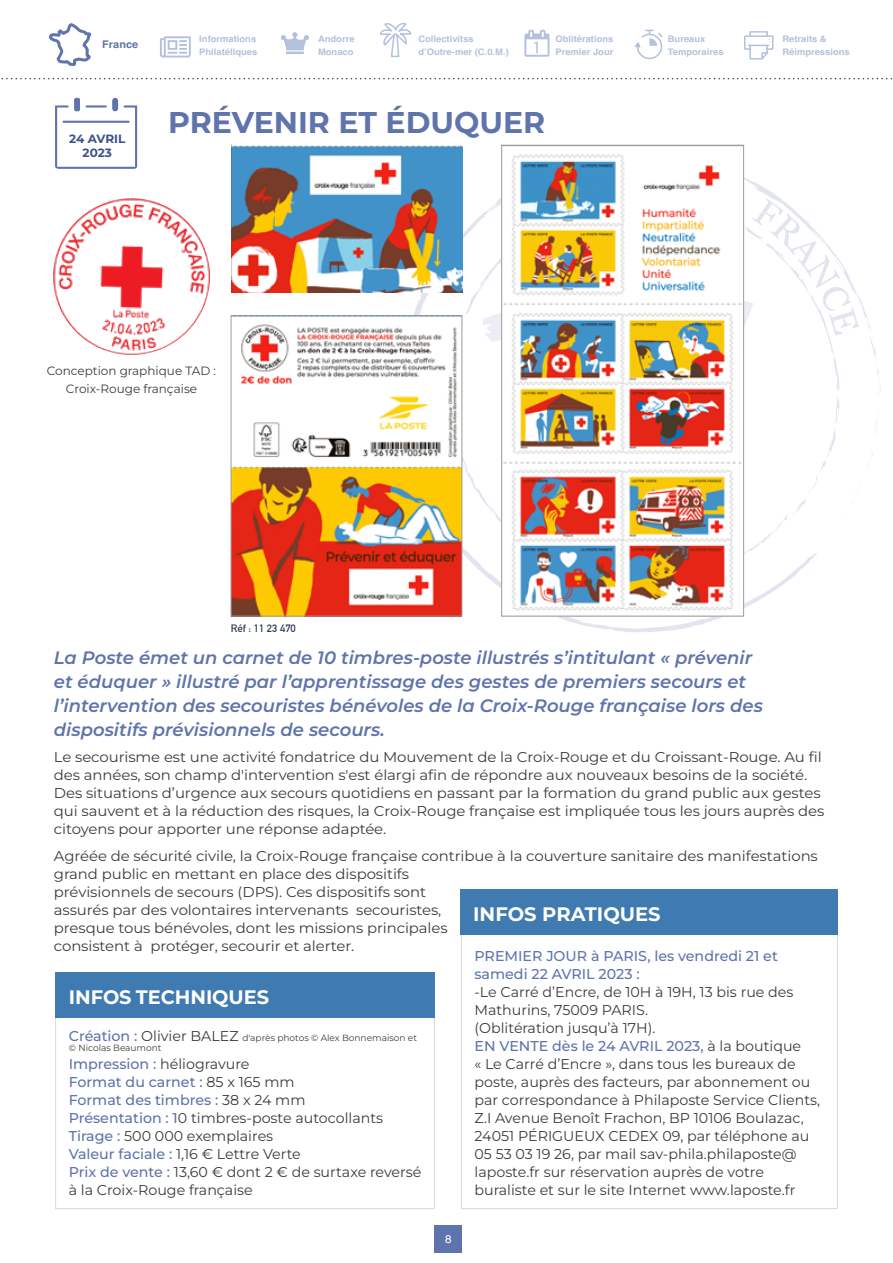
<style>
.page{position:relative;width:893px;height:1263px;background:#fff}
.page>*{position:absolute;margin:0;border:0;box-sizing:border-box;transform-origin:0 0}
.t1{font:700 30px "Montserrat";color:#5f74ac}
.t2{font:700 19.5px "Montserrat";letter-spacing:-.005em;color:#fff}
.t3{font:italic 600 18px/24px "Montserrat";color:#5f74ac}
.t4{font:14.25px/18px "Montserrat";letter-spacing:-.005em;color:#3c3c3b;scale:1.04 1}
.t5{font:14.25px/18px "Montserrat";letter-spacing:-.005em;color:#3c3c3b}
.t6{font:500 14.25px/18px "Montserrat";color:#5f74ac}
.t7{font:12px/18px "Montserrat";color:#3c3c3b;text-align:center}
.t8{font:700 12px/14.4px "Montserrat";color:#3f538a;text-align:center}
.t9{font:11.25px "Helvetica";color:#fff;scale:1.04 1}
.t10{font:700 10.5px "DIN Alternate";color:#343e5c;scale:1.04 1}
.t11{font:700 10.5px "Helvetica";color:#5f74ac;scale:1.04 1}
.t12{font:700 9px/13px "Helvetica";color:#b4c1dc;scale:1.04 1}
.t13{font:9px/10.5px "Montserrat";color:#3c3c3b}
.s1{font-weight:500;color:#5f74ac}
.s2{font-weight:500;font-size:14.25px;color:#5f74ac}
.s3{font-size:14.25px}
</style>
<div class="page">
<div style="left:435px;top:1225px;width:27px;height:27px;background:#5f74ac"></div>
<svg style="left:401px;top:585px;width:381px;height:47px"></svg>
<div style="left:55px;top:1014px;width:380px;height:195px;border:1px solid #dadada"></div>
<div style="left:55px;top:972px;width:380px;height:45px;background:#3f7ab0"></div>
<div style="left:460px;top:889px;width:378px;height:45px;background:#3f7ab0"></div>
<img style="left:233px;top:585px;width:227px;height:29px">
<img style="left:503px;top:585px;width:239px;height:29px">
<svg style="left:1px;top:22px;width:892px;height:563px"></svg>
<p class="t12" style="left:555px;top:33px;width:57px">Oblitérations<br>Premier Jour</p>
<p class="t12" style="left:782px;top:33px;width:66px">Retraits &amp;<br>Réimpressions</p>
<p class="t12" style="left:199px;top:33px;width:57px">Informations<br>Philatéliques</p>
<p class="t12" style="left:418px;top:33px;width:88px">Collectivitss d’Outre-mer (C.0.M.)</p>
<p class="t11" style="left:102px;top:38px;width:36px">France</p>
<p class="t12" style="left:668px;top:33px;width:55px">Bureaux<br>Temporaires</p>
<p class="t12" style="left:318px;top:33px;width:37px">Andorre<br>Monaco</p>
<p class="t8" style="left:69px;top:131px;width:58px">24 AVRIL<br>2023</p>
<h1 class="t1" style="left:168px;top:103px;width:379px">PRÉVENIR ET ÉDUQUER</h1>
<p class="t7" style="left:47px;top:362px;width:171px">Conception graphique TAD :<br>Croix-Rouge française</p>
<p class="t10" style="left:231px;top:621px;width:64px">Réf : 11 23 470</p>
<p class="t3" style="left:54px;top:645px;width:710px">La Poste émet un carnet de 10 timbres-poste illustrés s’intitulant « prévenir et éduquer » illustré par l’apprentissage des gestes de premiers secours et l’intervention des secouristes bénévoles de la Croix-Rouge française lors des dispositifs prévisionnels de secours.</p>
<p class="t4" style="left:54px;top:748px;width:742px">Le secourisme est une activité fondatrice du Mouvement de la Croix-Rouge et du Croissant-Rouge. Au fil des années, son champ d'intervention s'est élargi afin de répondre aux nouveaux besoins de la société.<br>Des situations d’urgence aux secours quotidiens en passant par la formation du grand public aux gestes qui sauvent et à la réduction des risques, la Croix-Rouge française est impliquée tous les jours auprès des citoyens pour apporter une réponse adaptée.</p>
<p class="t4" style="left:54px;top:846px;width:736px">Agréée de sécurité civile, la Croix-Rouge française contribue à la couverture sanitaire des manifestations grand public en mettant en place des dispositifs<br>prévisionnels de secours (DPS). Ces dispositifs sont<br>assurés par des volontaires intervenants secouristes,<br>presque tous bénévoles, dont les missions principales<br>consistent à protéger, secourir et alerter.</p>
<h2 class="t2" style="left:473px;top:901px;width:189px">INFOS PRATIQUES</h2>
<p class="t6" style="left:474px;top:947px;width:305px">PREMIER JOUR à PARIS, les vendredi 21 et samedi 22 AVRIL 2023 :</p>
<p class="t5" style="left:474px;top:983px;width:347px">-Le Carré d’Encre, de 10H à 19H, 13 bis rue des Mathurins, 75009 PARIS.<br>(Oblitération jusqu’à 17H).<br><span class="s1">EN VENTE dès le 24 AVRIL 2023,</span> à la boutique<br>« Le Carré d’Encre », dans tous les bureaux de poste, auprès des facteurs, par abonnement ou par correspondance à Philaposte Service Clients, Z.I Avenue Benoît Frachon, BP 10106 Boulazac, 24051 PÉRIGUEUX CEDEX 09, par téléphone au 05 53 03 19 26, par mail sav-phila.philaposte@ laposte.fr sur réservation auprès de votre buraliste et sur le site Internet www.laposte.fr</p>
<h2 class="t2" style="left:69px;top:984px;width:202px">INFOS TECHNIQUES</h2>
<p class="t13" style="left:69px;top:1032px;width:350px"><span class="s2">Création :</span> <span class="s3">Olivier BALEZ</span> d'après photos © Alex Bonnemaison et © Nicolas Beaumont</p>
<p class="t5" style="left:69px;top:1055px;width:354px"><span class="s1">Impression :</span> héliogravure<br><span class="s1">Format du carnet :</span> 85 x 165 mm<br><span class="s1">Format des timbres :</span> 38 x 24 mm<br><span class="s1">Présentation : 1</span>0 timbres-poste autocollants <span class="s1">Tirage :</span> 500 000 exemplaires<br><span class="s1">Valeur faciale :</span> 1,16 € Lettre Verte<br><span class="s1">Prix de vente :</span> 13,60 € dont 2 € de surtaxe reversé à la Croix-Rouge française</p>
<p class="t9" style="left:445px;top:1230px;width:8px">8</p>
</div>
